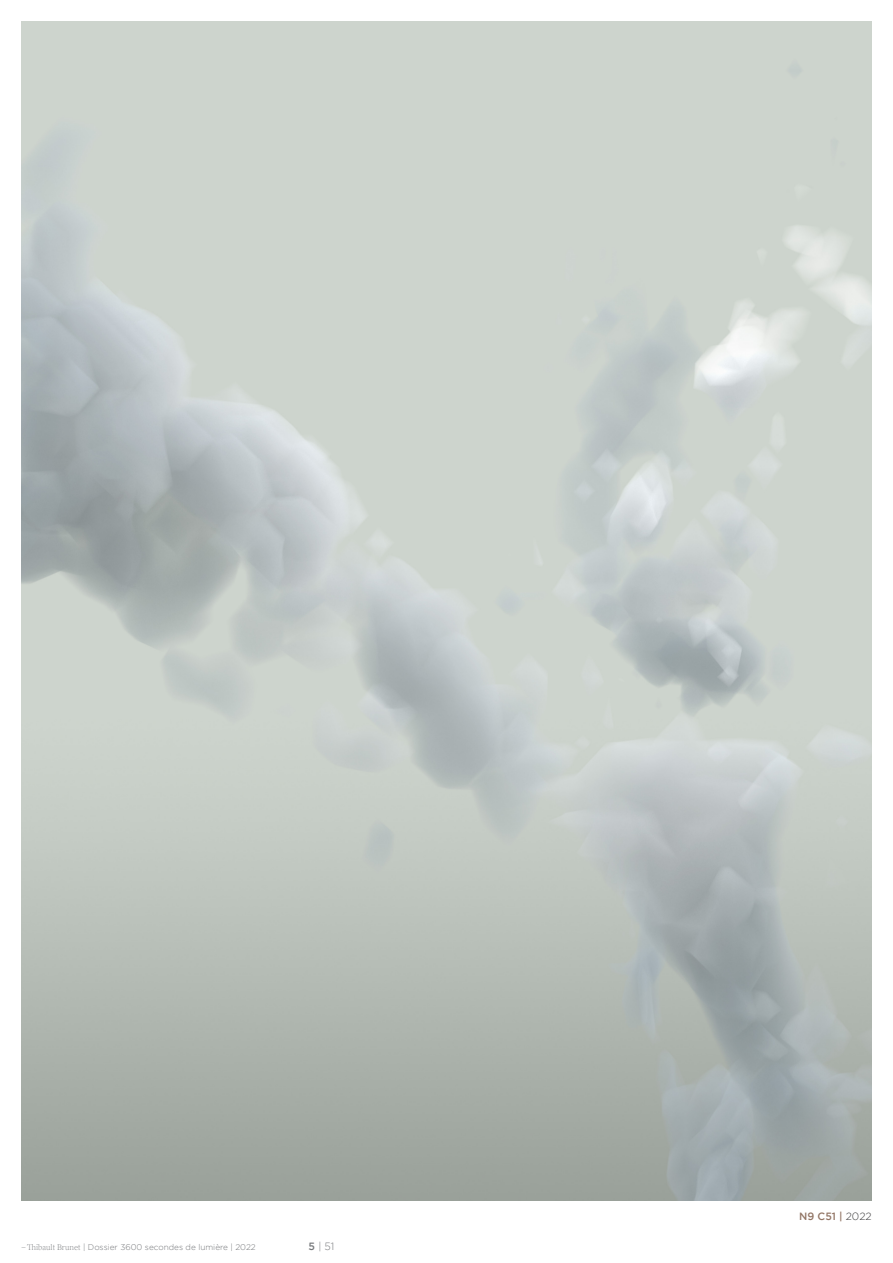
<style>
.page{position:relative;width:893px;height:1263px;background:#fff}
.page>*{position:absolute;margin:0;border:0;box-sizing:border-box;transform-origin:0 0}
.Légende_img{font:500 10.5px "Gotham";color:#927565}
.Folio{font:300 10.5px "Gotham";color:#76787b}
.Folio-2{font:300 8.25px "Gotham";color:#76787b}
.s1{font-family:"Inferi"}
.s2{font-weight:500}
.s3{font-weight:300;color:#3e3e3f}
</style>
<div class="page">
<p class="Folio-2" style="left:21px;top:1242px;width:236px"><span class="s1">–Thibault Brunet</span> | Dossier 3600 secondes de lumière | 2022</p>
<p class="Folio" style="left:309px;top:1240px;width:27px"><span class="s2">5</span> | 51</p>
<p class="Légende_img" style="left:799px;top:1210px;width:74px">N9 C51 | <span class="s3">2022</span></p>
</div>
